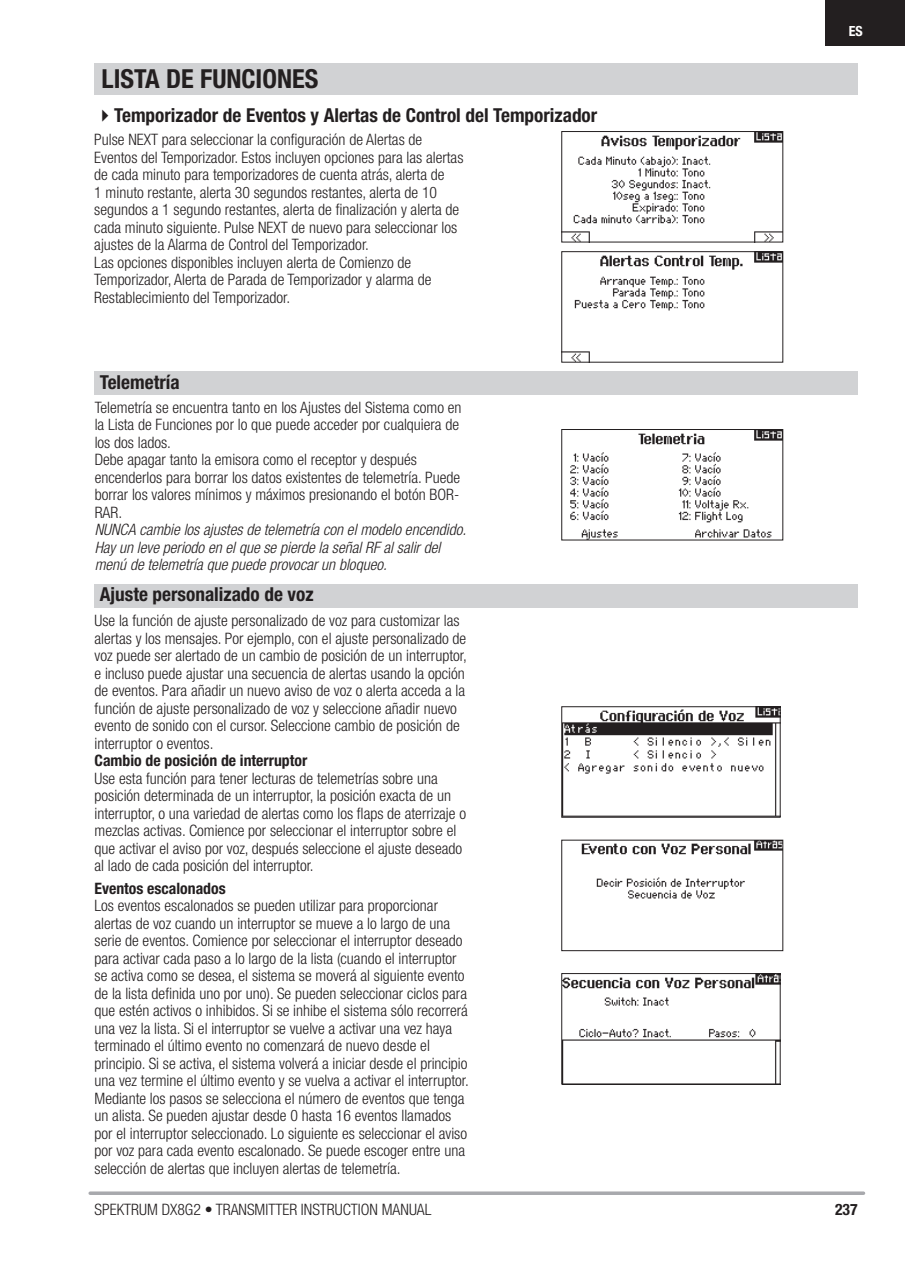
<style>
.page{position:relative;width:905px;height:1272px;background:#fff}
.page>*{position:absolute;margin:0;border:0;box-sizing:border-box;transform-origin:0 0}
.t1{font:700 condensed 26.25px "Helvetica Neue LT Std";color:#231f20}
.t2{font:700 condensed 19.25px "Helvetica Neue LT Std";color:#231f20}
.t3{font:300 condensed 15.75px/17.5px "Helvetica Neue LT Std";color:#231f20}
.t4{font:italic 300 condensed 15.75px/17.5px "Helvetica Neue LT Std";color:#231f20}
.t5{font:700 condensed 15.75px "Helvetica Neue LT Std";color:#231f20}
.t6{font:700 condensed 14px "Helvetica Neue LT Std";color:#fff}
</style>
<div class="page">
<svg style="left:90px;top:1191px;width:773px;height:4px;background:#b2b3b6"></svg>
<div style="left:825px;top:0;width:80px;height:45px;background:#231f20"></div>
<div style="left:94px;top:63px;width:763px;height:31px;background:#d1d2d4"></div>
<div style="left:95px;top:371px;width:762px;height:24px;background:#d1d2d4"></div>
<div style="left:95px;top:584px;width:762px;height:24px;background:#d1d2d4"></div>
<img style="left:563px;top:133px;width:218px;height:107px">
<div style="left:561px;top:131px;width:222px;height:111px;border:1px solid #231f20"></div>
<img style="left:563px;top:253px;width:218px;height:108px">
<div style="left:561px;top:251px;width:222px;height:112px;border:1px solid #231f20"></div>
<img style="left:570px;top:431px;width:211px;height:107px">
<div style="left:561px;top:429px;width:222px;height:111px;border:1px solid #231f20"></div>
<img style="left:563px;top:708px;width:215px;height:107px">
<div style="left:561px;top:706px;width:219px;height:111px;border:1px solid #231f20"></div>
<img style="left:563px;top:975px;width:215px;height:107px">
<div style="left:561px;top:973px;width:219px;height:111px;border:1px solid #231f20"></div>
<img style="left:581px;top:841px;width:200px;height:58px">
<div style="left:561px;top:839px;width:222px;height:112px;border:1px solid #231f20"></div>
<h1 class="t1" style="left:102px;top:63px;width:218px">LISTA DE FUNCIONES</h1>
<p class="t2" style="left:95px;top:104px;width:504px">✔Temporizador de Eventos y Alertas de Control del Temporizador</p>
<p class="t3" style="left:94px;top:131px;width:370px">Pulse NEXT para seleccionar la configuración de Alertas de Eventos del Temporizador. Estos incluyen opciones para las alertas de cada minuto para temporizadores de cuenta atrás, alerta de<br>1 minuto restante, alerta 30 segundos restantes, alerta de 10 segundos a 1 segundo restantes, alerta de finalización y alerta de cada minuto siguiente. Pulse NEXT de nuevo para seleccionar los ajustes de la Alarma de Control del Temporizador.<br>Las opciones disponibles incluyen alerta de Comienzo de Temporizador, Alerta de Parada de Temporizador y alarma de Restablecimiento del Temporizador.</p>
<p class="t2" style="left:100px;top:370px;width:81px">Telemetría</p>
<p class="t3" style="left:95px;top:398px;width:368px">Telemetría se encuentra tanto en los Ajustes del Sistema como en la Lista de Funciones por lo que puede acceder por cualquiera de los dos lados.<br>Debe apagar tanto la emisora como el receptor y después encenderlos para borrar los datos existentes de telemetría. Puede borrar los valores mínimos y máximos presionando el botón BOR-RAR.</p>
<p class="t4" style="left:95px;top:521px;width:373px">NUNCA cambie los ajustes de telemetría con el modelo encendido.<br>Hay un leve periodo en el que se pierde la señal RF al salir del menú de telemetría que puede provocar un bloqueo.</p>
<p class="t2" style="left:100px;top:583px;width:215px">Ajuste personalizado de voz</p>
<p class="t3" style="left:94px;top:611px;width:374px">Use la función de ajuste personalizado de voz para customizar las alertas y los mensajes. Por ejemplo, con el ajuste personalizado de voz puede ser alertado de un cambio de posición de un interruptor, e incluso puede ajustar una secuencia de alertas usando la opción de eventos. Para añadir un nuevo aviso de voz o alerta acceda a la función de ajuste personalizado de voz y seleccione añadir nuevo evento de sonido con el cursor. Seleccione cambio de posición de interruptor o eventos.</p>
<p class="t5" style="left:94px;top:751px;width:214px">Cambio de posición de interruptor</p>
<p class="t3" style="left:94px;top:769px;width:373px">Use esta función para tener lecturas de telemetrías sobre una posición determinada de un interruptor, la posición exacta de un interruptor, o una variedad de alertas como los flaps de aterrizaje o mezclas activas. Comience por seleccionar el interruptor sobre el que activar el aviso por voz, después seleccione el ajuste deseado al lado de cada posición del interruptor.</p>
<p class="t5" style="left:94px;top:878px;width:133px">Eventos escalonados</p>
<p class="t3" style="left:94px;top:897px;width:376px">Los eventos escalonados se pueden utilizar para proporcionar alertas de voz cuando un interruptor se mueve a lo largo de una serie de eventos. Comience por seleccionar el interruptor deseado para activar cada paso a lo largo de la lista (cuando el interruptor se activa como se desea, el sistema se moverá al siguiente evento de la lista definida uno por uno). Se pueden seleccionar ciclos para que estén activos o inhibidos. Si se inhibe el sistema sólo recorrerá una vez la lista. Si el interruptor se vuelve a activar una vez haya terminado el último evento no comenzará de nuevo desde el principio. Si se activa, el sistema volverá a iniciar desde el principio una vez termine el último evento y se vuelva a activar el interruptor.<br>Mediante los pasos se selecciona el número de eventos que tenga un alista. Se pueden ajustar desde 0 hasta 16 eventos llamados por el interruptor seleccionado. Lo siguiente es seleccionar el aviso por voz para cada evento escalonado. Se puede escoger entre una selección de alertas que incluyen alertas de telemetría.</p>
<p class="t6" style="left:848px;top:23px;width:15px">ES</p>
<p class="t3" style="left:94px;top:1200px;width:338px">SPEKTRUM DX8G2 • TRANSMITTER INSTRUCTION MANUAL</p>
<p class="t5" style="left:835px;top:1199px;width:24px">237</p>
</div>
